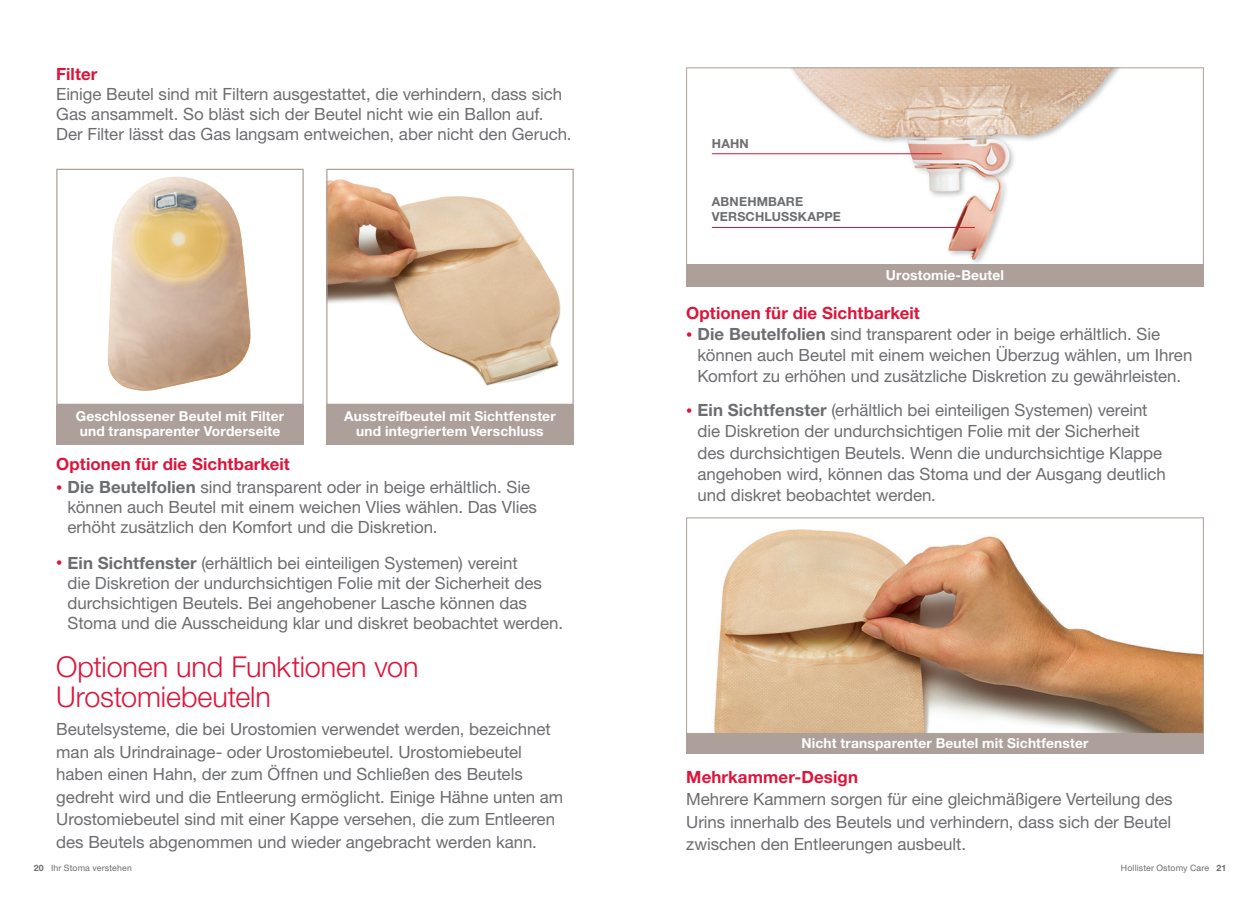
<style>
.page{position:relative;width:1260px;height:900px;background:#fff}
.page>*{position:absolute;margin:0;border:0;box-sizing:border-box;transform-origin:0 0}
.Subhead_1{font:300 28.75px/30px "Helvetica Neue LT Pro";letter-spacing:-.005em;color:#dc153b}
.Subhead_1-2{font:16.88px/22.5px "Helvetica Neue LT Pro";letter-spacing:-.005em;color:#6c6d70}
.Body{font:16.88px/20px "Helvetica Neue LT Pro";letter-spacing:-.005em;color:#6c6d70}
.Subhead_1-3{font:700 16.88px "Helvetica Neue LT Pro";letter-spacing:.005em;color:#dc153b}
.Body-2{font:700 16.88px "Helvetica Neue LT Pro";letter-spacing:.005em;color:#dc153b}
.Body-3{font:700 13.75px/15px "Helvetica Neue LT Pro";letter-spacing:.01em;color:#fff}
.t1{font:700 12.5px/15px "Helvetica Neue LT Pro";letter-spacing:.015em;color:#6c6d70}
.Body-4{font:8.75px "Helvetica Neue LT Pro";letter-spacing:.02em;color:#6c6d70}
.s1{font-size:12.5px;color:#dc153b}
.s2{font-weight:700}
</style>
<div class="page">
<img style="left:107px;top:176px;width:144px;height:215px">
<img style="left:328px;top:179px;width:233px;height:207px">
<div style="left:56px;top:169px;width:248px;height:236px;border:1px solid #ada09a"></div>
<div style="left:326px;top:169px;width:248px;height:236px;border:1px solid #ada09a"></div>
<div style="left:56px;top:405px;width:248px;height:39px;background:#ada09a"></div>
<div style="left:326px;top:405px;width:248px;height:39px;background:#ada09a"></div>
<img style="left:711px;top:69px;width:409px;height:195px">
<div style="left:686px;top:264px;width:518px;height:23px;background:#ada09a"></div>
<div style="left:686px;top:731px;width:518px;height:23px;background:#ada09a"></div>
<hr style="left:712px;top:153px;width:230px;height:1px;background:#dc153b">
<hr style="left:712px;top:227px;width:263px;height:1px;background:#dc153b">
<img style="left:688px;top:530px;width:514px;height:202px">
<div style="left:686px;top:517px;width:518px;height:217px;border:1px solid #ada09a"></div>
<p class="Subhead_1-3" style="left:56px;top:63px;width:43px">Filter</p>
<p class="Subhead_1-2" style="left:56px;top:83px;width:517px;line-height:20px">Einige Beutel sind mit Filtern ausgestattet, die verhindern, dass sich<br>Gas ansammelt. So bläst sich der Beutel nicht wie ein Ballon auf.<br>Der Filter lässt das Gas langsam entweichen, aber nicht den Geruch.</p>
<p class="Body-3" style="left:76px;top:409px;width:210px">Geschlossener Beutel mit Filter und transparenter Vorderseite</p>
<p class="Body-3" style="left:344px;top:409px;width:213px;text-align:center">Ausstreifbeutel mit Sichtfenster und integriertem Verschluss</p>
<p class="Subhead_1-3" style="left:56px;top:454px;width:235px">Optionen für die Sichtbarkeit</p>
<p class="Subhead_1-2" style="left:68px;top:477px;width:471px;line-height:20px;text-indent:-11px"><span class="s1">•</span> <span class="s2">Die Beutelfolien</span> sind transparent oder in beige erhältlich. Sie können auch Beutel mit einem weichen Vlies wählen. Das Vlies erhöht zusätzlich den Komfort und die Diskretion.</p>
<p class="Body" style="left:68px;top:552px;width:497px;text-indent:-11px"><span class="s1">•</span> <span class="s2">Ein Sichtfenster</span> (erhältlich bei einteiligen Systemen) vereint<br>die Diskretion der undurchsichtigen Folie mit der Sicherheit des durchsichtigen Beutels. Bei angehobener Lasche können das Stoma und die Ausscheidung klar und diskret beobachtet werden.</p>
<p class="Subhead_1" style="left:56px;top:651px;width:364px">Optionen und Funktionen von<br>Urostomiebeuteln</p>
<p class="Subhead_1-2" style="left:56px;top:718px;width:509px">Beutelsysteme, die bei Urostomien verwendet werden, bezeichnet man als Urindrainage- oder Urostomiebeutel. Urostomiebeutel haben einen Hahn, der zum Öffnen und Schließen des Beutels gedreht wird und die Entleerung ermöglicht. Einige Hähne unten am Urostomiebeutel sind mit einer Kappe versehen, die zum Entleeren des Beutels abgenommen und wieder angebracht werden kann.</p>
<p class="t1" style="left:712px;top:136px;width:38px">HAHN</p>
<p class="t1" style="left:712px;top:194px;width:131px">ABNEHMBARE<br>VERSCHLUSSKAPPE</p>
<p class="Body-3" style="left:886px;top:267px;width:120px">Urostomie-Beutel</p>
<p class="Body-2" style="left:686px;top:302px;width:235px">Optionen für die Sichtbarkeit</p>
<p class="Body" style="left:698px;top:323px;width:496px;line-height:21.2px;text-indent:-11px"><span class="s1">•</span> <span class="s2">Die Beutelfolien</span> sind transparent oder in beige erhältlich. Sie können auch Beutel mit einem weichen Überzug wählen, um Ihren<br>Komfort zu erhöhen und zusätzliche Diskretion zu gewährleisten.</p>
<p class="Subhead_1-2" style="left:698px;top:399px;width:470px;line-height:21.2px;text-indent:-11px"><span class="s1">•</span> <span class="s2">Ein Sichtfenster</span> (erhältlich bei einteiligen Systemen) vereint die Diskretion der undurchsichtigen Folie mit der Sicherheit des durchsichtigen Beutels. Wenn die undurchsichtige Klappe angehoben wird, können das Stoma und der Ausgang deutlich und diskret beobachtet werden.</p>
<p class="Body-3" style="left:802px;top:735px;width:288px">Nicht transparenter Beutel mit Sichtfenster</p>
<p class="Subhead_1-3" style="left:686px;top:766px;width:173px">Mehrkammer-Design</p>
<p class="Subhead_1-2" style="left:686px;top:788px;width:488px;text-align:justify">Mehrere Kammern sorgen für eine gleichmäßigere Verteilung des Urins innerhalb des Beutels und verhindern, dass sich der Beutel zwischen den Entleerungen ausbeult.</p>
<p class="Body-4" style="left:34px;top:863px;width:100px"><span class="s2">20</span> Ihr Stoma verstehen</p>
<p class="Body-4" style="left:1121px;top:863px;width:107px">Hollister Ostomy Care <span class="s2">21</span></p>
</div>
